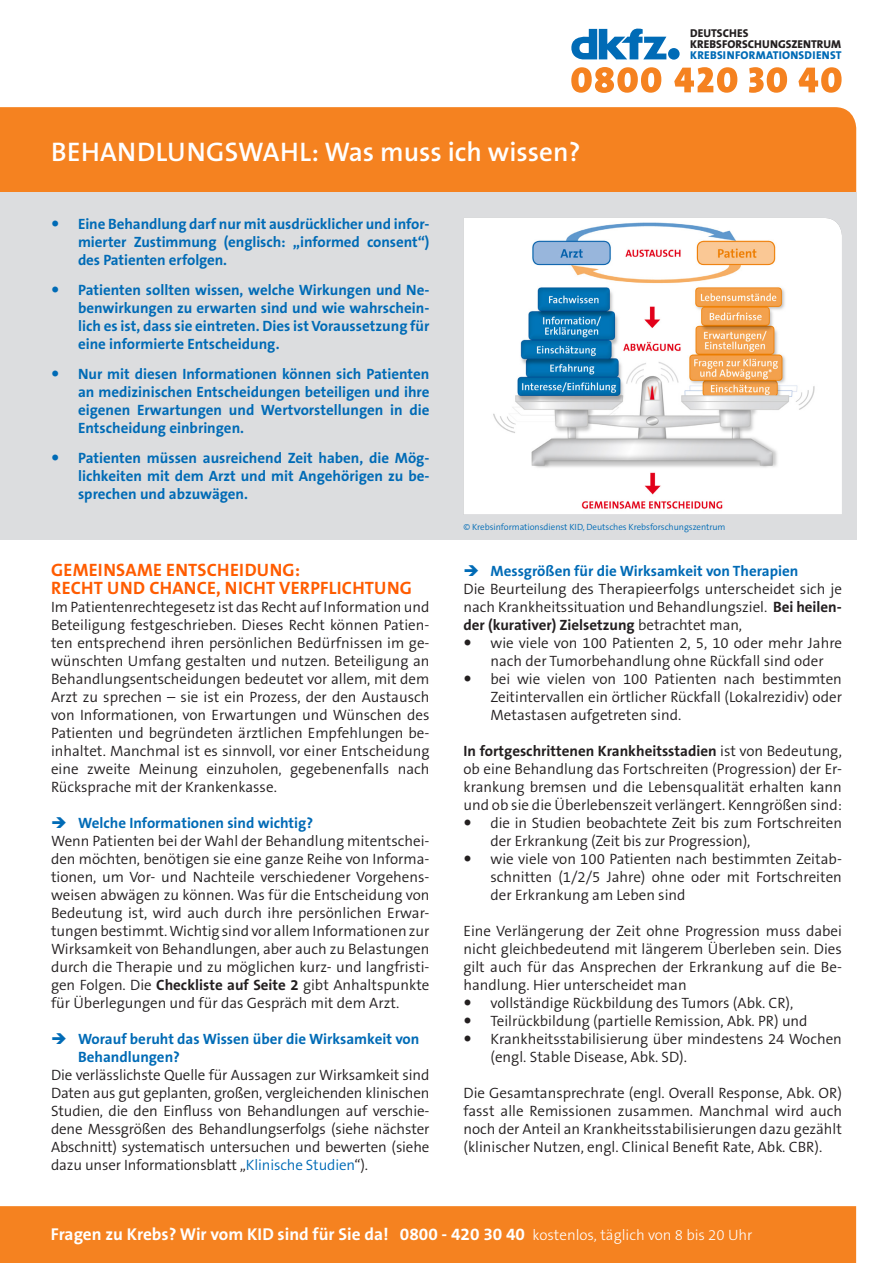
<style>
.page{position:relative;width:893px;height:1263px;background:#fff}
.page>*{position:absolute;margin:0;border:0;box-sizing:border-box;transform-origin:0 0}
.IBlatt_Überschrift{font:600 27px "The Sans B W6";color:#fff}
.Headline_Orange_ls{font:700 18px/18px "The Sans B W7";letter-spacing:.015em;color:#ff5c00}
.kurz_und_bündig_ohne{font:700 17.25px "The Sans B W7";color:#fff}
.Fließtext_ls{font:300 15px/18px "The Sans B W4";color:#231f20;text-align:justify}
.t1{font:700 15px/18px "The Sans B W7";color:#006bb6;text-align:justify}
.t2{font:800 11.4px/11.4px "The Sans";letter-spacing:.005em;color:#231f20}
.Copyright{font:300 9px "The Sans B W4";letter-spacing:-.005em;color:#006bb6}
.s1{color:#006bb6}
.s2{font-family:"The Sans B W7";font-weight:700}
.s3{font-family:"The Sans B W3";font-weight:300;font-size:15px}
</style>
<div class="page">
<div style="left:0;top:107px;width:856px;height:85px;background:#f58220"></div>
<div style="left:0;top:192px;width:856px;height:348px;background:#dcdddf"></div>
<svg style="left:571px;top:67px;width:271px;height:26px"></svg>
<div style="left:668px;top:48px;width:12px;height:12px;background:#006bb6;border-radius:50%"></div>
<svg style="left:571px;top:28px;width:95px;height:31px"></svg>
<div style="left:464px;top:218px;width:378px;height:296px;background:#fff"></div>
<div style="left:0;top:1206px;width:856px;height:57px;background:#f58220"></div>
<img style="left:488px;top:220px;width:331px;height:292px">
<p class="IBlatt_Überschrift" style="left:51px;top:135px;width:531px">BEHANDLUNGSWAHL: Was muss ich wissen?</p>
<p class="t1" style="left:78px;top:215px;width:353px">Eine Behandlung darf nur mit ausdrücklicher und infor&shy;mierter Zustimmung (englisch: „informed consent“) des Patienten erfolgen.</p>
<p class="t1" style="left:78px;top:281px;width:353px">Patienten sollten wissen, welche Wirkungen und Ne&shy;benwirkungen zu erwarten sind und wie wahrschein&shy;lich es ist, dass sie eintreten. Dies ist Voraussetzung für eine informierte Entscheidung.</p>
<p class="t1" style="left:78px;top:365px;width:353px">Nur mit diesen Informationen können sich Patienten an medizinischen Entscheidungen beteiligen und ihre eigenen Erwartungen und Wertvorstellungen in die Entscheidung einbringen.</p>
<p class="t1" style="left:78px;top:449px;width:353px">Patienten müssen ausreichend Zeit haben, die Mög&shy;lichkeiten mit dem Arzt und mit Angehörigen zu be&shy;sprechen und abzuwägen.</p>
<p class="t2" style="left:690px;top:27px;width:153px">DEUTSCHES<br>KREBSFORSCHUNGSZENTRUM<br><span class="s1">KREBSINFORMATIONSDIENST</span></p>
<p class="Headline_Orange_ls" style="left:51px;top:561px;width:362px">GEMEINSAME ENTSCHEIDUNG:<br>RECHT UND CHANCE, NICHT VERPFLICHTUNG</p>
<p class="Fließtext_ls" style="left:51px;top:598px;width:380px">Im Patientenrechtegesetz ist das Recht auf Information und Beteiligung festgeschrieben. Dieses Recht können Patien&shy;ten entsprechend ihren persönlichen Bedürfnissen im ge&shy;wünschten Umfang gestalten und nutzen. Beteiligung an Behandlungsentscheidungen bedeutet vor allem, mit dem Arzt zu sprechen – sie ist ein Prozess, der den Austausch von Informationen, von Erwartungen und Wünschen des Patienten und begründeten ärztlichen Empfehlungen be&shy;inhaltet. Manchmal ist es sinnvoll, vor einer Entscheidung eine zweite Meinung einzuholen, gegebenenfalls nach Rücksprache mit der Krankenkasse.</p>
<p class="t1" style="left:78px;top:814px;width:237px">Welche Informationen sind wichtig?</p>
<p class="Fließtext_ls" style="left:51px;top:832px;width:380px">Wenn Patienten bei der Wahl der Behandlung mitentschei&shy;den möchten, benötigen sie eine ganze Reihe von Informa&shy;tionen, um Vor- und Nachteile verschiedener Vorgehens&shy;weisen abwägen zu können. Was für die Entscheidung von Bedeutung ist, wird auch durch ihre persönlichen Erwar&shy;tungen bestimmt. Wichtig sind vor allem Informationen zur Wirksamkeit von Behandlungen, aber auch zu Belastungen durch die Therapie und zu möglichen kurz- und langfristi&shy;gen Folgen. Die <span class="s2">Checkliste auf Seite 2</span> gibt Anhaltspunkte für Überlegungen und für das Gespräch mit dem Arzt.</p>
<p class="t1" style="left:78px;top:1030px;width:343px">Worauf beruht das Wissen über die Wirksamkeit von<br>Behandlungen?</p>
<p class="Fließtext_ls" style="left:51px;top:1066px;width:380px">Die verlässlichste Quelle für Aussagen zur Wirksamkeit sind Daten aus gut geplanten, großen, vergleichenden klinischen Studien, die den Einfluss von Behandlungen auf verschie&shy;dene Messgrößen des Behandlungserfolgs (siehe nächster Abschnitt) systematisch untersuchen und bewerten (siehe dazu unser Informationsblatt „<span class="s1">Klinische Studien</span>“).</p>
<p class="Copyright" style="left:463px;top:522px;width:264px">© Krebsinformationsdienst KID, Deutsches Krebsforschungszentrum</p>
<p class="t1" style="left:490px;top:562px;width:309px">Messgrößen für die Wirksamkeit von Therapien</p>
<p class="Fließtext_ls" style="left:463px;top:580px;width:380px">Die Beurteilung des Therapieerfolgs unterscheidet sich je nach Krankheitssituation und Behandlungsziel. <span class="s2">Bei heilen&shy;der (kurativer) Zielsetzung</span> betrachtet man,</p>
<p class="Fließtext_ls" style="left:490px;top:634px;width:353px">wie viele von 100 Patienten 2, 5, 10 oder mehr Jahre nach der Tumorbehandlung ohne Rückfall sind oder</p>
<p class="Fließtext_ls" style="left:490px;top:670px;width:353px">bei wie vielen von 100 Patienten nach bestimmten Zeitintervallen ein örtlicher Rückfall (Lokalrezidiv) oder Metastasen aufgetreten sind.</p>
<p class="Fließtext_ls" style="left:463px;top:742px;width:380px"><span class="s2">In fortgeschrittenen Krankheitsstadien</span> ist von Bedeutung, ob eine Behandlung das Fortschreiten (Progression) der Er&shy;krankung bremsen und die Lebensqualität erhalten kann und ob sie die Überlebenszeit verlängert. Kenngrößen sind:</p>
<p class="Fließtext_ls" style="left:490px;top:814px;width:353px">die in Studien beobachtete Zeit bis zum Fortschreiten der Erkrankung (Zeit bis zur Progression),</p>
<p class="Fließtext_ls" style="left:490px;top:850px;width:353px">wie viele von 100 Patienten nach bestimmten Zeitab&shy;schnitten (1/2/5 Jahre) ohne oder mit Fortschreiten der Erkrankung am Leben sind</p>
<p class="Fließtext_ls" style="left:463px;top:922px;width:380px">Eine Verlängerung der Zeit ohne Progression muss dabei nicht gleichbedeutend mit längerem Überleben sein. Dies gilt auch für das Ansprechen der Erkrankung auf die Be&shy;handlung. Hier unterscheidet man</p>
<p class="Fließtext_ls" style="left:490px;top:994px;width:304px">vollständige Rückbildung des Tumors (Abk. CR),</p>
<p class="Fließtext_ls" style="left:490px;top:1012px;width:319px">Teilrückbildung (partielle Remission, Abk. PR) und</p>
<p class="Fließtext_ls" style="left:490px;top:1030px;width:353px">Krankheitsstabilisierung über mindestens 24 Wochen (engl. Stable Disease, Abk. SD).</p>
<p class="Fließtext_ls" style="left:463px;top:1084px;width:380px">Die Gesamtansprechrate (engl. Overall Response, Abk. OR) fasst alle Remissionen zusammen. Manchmal wird auch noch der Anteil an Krankheitsstabilisierungen dazu gezählt (klinischer Nutzen, engl. Clinical Benefit Rate, Abk. CBR).</p>
<p class="kurz_und_bündig_ohne" style="left:51px;top:1223px;width:703px">Fragen zu Krebs? Wir vom KID sind für Sie da! 0800 - 420 30 40 <span class="s3">kostenlos, täglich von 8 bis 20 Uhr</span></p>
</div>
